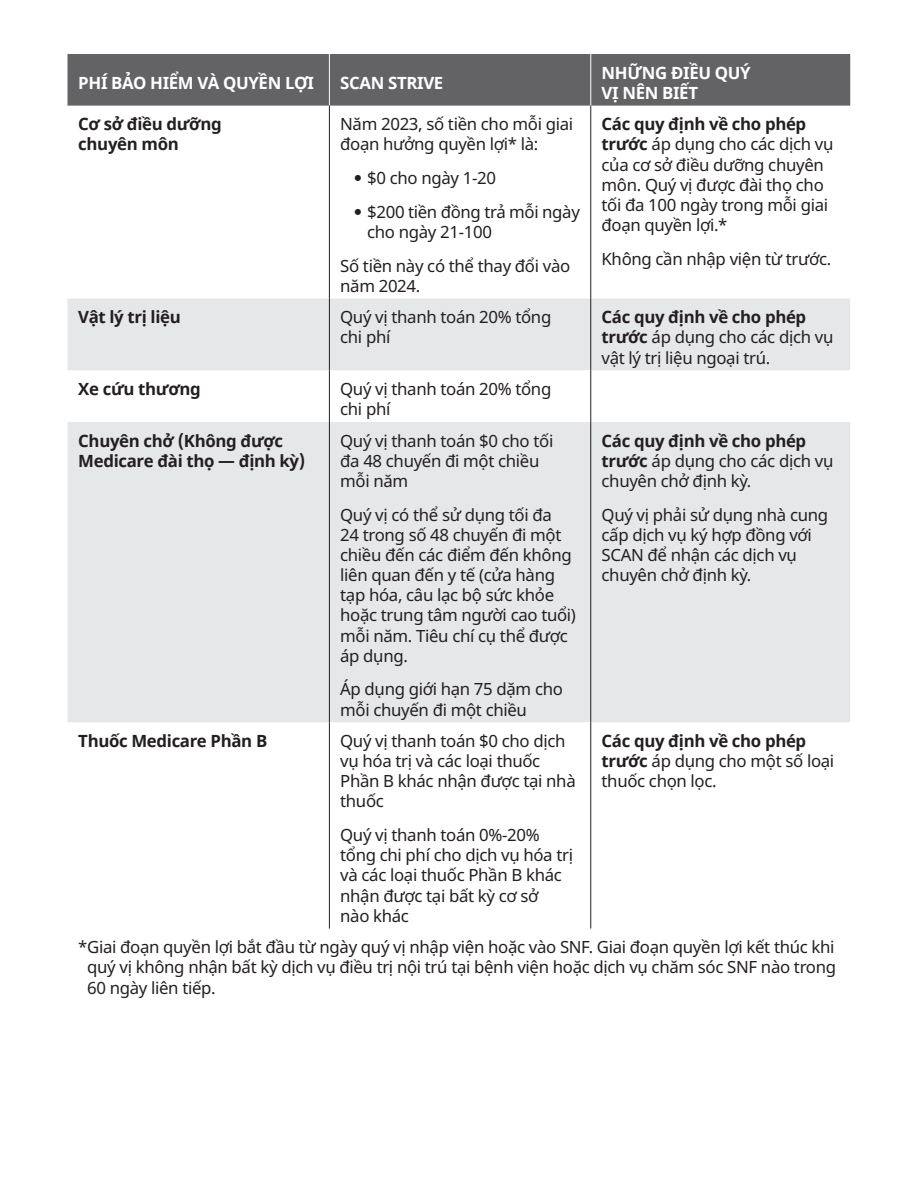
<style>
.page{position:relative;width:918px;height:1188px;background:#fff}
.page>*{position:absolute;margin:0;border:0;box-sizing:border-box;transform-origin:0 0}
.BODY{font:16.8px/20.1px "Noto Sans";letter-spacing:-.02em;color:#231f20}
.BODY-2{font:700 16.8px/20.1px "Noto Sans";letter-spacing:-.02em;color:#231f20}
.t1{font:700 16.8px/20.1px "Noto Sans";letter-spacing:-.02em;color:#fff}
.s1{font-family:"Trade Gothic LT Std"}
.s2{font-weight:700}
</style>
<div class="page">
<div style="left:68px;top:54px;width:782px;height:52px;background:#636366"></div>
<svg style="left:68px;top:299px;width:782px;height:423px;background:#e8e9eb"></svg>
<hr style="left:329px;top:422px;width:1px;height:300px;background:#231f20">
<hr style="left:590px;top:422px;width:1px;height:300px;background:#231f20">
<hr style="left:329px;top:722px;width:1px;height:207px;background:#231f20">
<hr style="left:590px;top:722px;width:1px;height:207px;background:#231f20">
<hr style="left:329px;top:54px;width:1px;height:52px;background:#fff">
<hr style="left:590px;top:54px;width:1px;height:52px;background:#fff">
<hr style="left:329px;top:106px;width:1px;height:193px;background:#231f20">
<hr style="left:590px;top:106px;width:1px;height:193px;background:#231f20">
<hr style="left:329px;top:299px;width:1px;height:71px;background:#231f20">
<hr style="left:590px;top:299px;width:1px;height:71px;background:#231f20">
<hr style="left:329px;top:370px;width:1px;height:52px;background:#231f20">
<hr style="left:590px;top:370px;width:1px;height:52px;background:#231f20">
<p class="t1" style="left:78px;top:73px;width:237px">PHÍ BẢO HIỂM VÀ QUYỀN LỢI</p>
<p class="t1" style="left:340px;top:73px;width:105px">SCAN STRIVE</p>
<p class="BODY-2" style="left:78px;top:115px;width:145px">Cơ sở điều dưỡng chuyên môn</p>
<p class="BODY" style="left:340px;top:114px;width:235px">Năm 2023, số tiền cho mỗi giai đoạn hưởng quyền lợi* là:</p>
<p class="BODY" style="left:354px;top:168px;width:144px"><span class="s1">•</span> $0 cho ngày 1-20</p>
<p class="BODY" style="left:367px;top:202px;width:214px;text-indent:-14px"><span class="s1">•</span> $200 tiền đồng trả mỗi ngày cho ngày 21-100</p>
<p class="BODY" style="left:340px;top:256px;width:232px">Số tiền này có thể thay đổi vào năm 2024.</p>
<p class="t1" style="left:602px;top:63px;width:151px">NHỮNG ĐIỀU QUÝ<br>VỊ NÊN BIẾT</p>
<p class="BODY" style="left:602px;top:114px;width:233px"><span class="s2">Các quy định về cho phép trước</span> áp dụng cho các dịch vụ của cơ sở điều dưỡng chuyên môn. Quý vị được đài thọ cho tối đa 100 ngày trong mỗi giai đoạn quyền lợi.*</p>
<p class="BODY" style="left:602px;top:249px;width:231px">Không cần nhập viện từ trước.</p>
<p class="BODY-2" style="left:78px;top:308px;width:104px">Vật lý trị liệu</p>
<p class="BODY" style="left:340px;top:307px;width:213px">Quý vị thanh toán 20% tổng chi phí</p>
<p class="BODY" style="left:602px;top:307px;width:233px"><span class="s2">Các quy định về cho phép trước</span> áp dụng cho các dịch vụ vật lý trị liệu ngoại trú.</p>
<p class="BODY-2" style="left:78px;top:379px;width:124px">Xe cứu thương</p>
<p class="BODY" style="left:340px;top:379px;width:213px">Quý vị thanh toán 20% tổng chi phí</p>
<p class="BODY-2" style="left:78px;top:431px;width:229px">Chuyên chở (Không được<br>Medicare đài thọ — định kỳ)</p>
<p class="BODY" style="left:340px;top:431px;width:215px">Quý vị thanh toán $0 cho tối đa 48 chuyến đi một chiều mỗi năm</p>
<p class="BODY" style="left:340px;top:505px;width:237px">Quý vị có thể sử dụng tối đa<br>24 trong số 48 chuyến đi một chiều đến các điểm đến không liên quan đến y tế (cửa hàng tạp hóa, câu lạc bộ sức khỏe hoặc trung tâm người cao tuổi) mỗi năm. Tiêu chí cụ thể được áp dụng.</p>
<p class="BODY" style="left:340px;top:680px;width:224px">Áp dụng giới hạn 75 dặm cho mỗi chuyến đi một chiều</p>
<p class="BODY" style="left:602px;top:431px;width:233px"><span class="s2">Các quy định về cho phép trước</span> áp dụng cho các dịch vụ chuyên chở định kỳ.</p>
<p class="BODY" style="left:602px;top:505px;width:228px">Quý vị phải sử dụng nhà cung cấp dịch vụ ký hợp đồng với<br>SCAN để nhận các dịch vụ chuyên chở định kỳ.</p>
<p class="BODY-2" style="left:78px;top:731px;width:190px">Thuốc Medicare Phần B</p>
<p class="BODY" style="left:340px;top:731px;width:237px">Quý vị thanh toán $0 cho dịch vụ hóa trị và các loại thuốc<br>Phần B khác nhận được tại nhà thuốc</p>
<p class="BODY" style="left:340px;top:825px;width:234px">Quý vị thanh toán 0%-20% tổng chi phí cho dịch vụ hóa trị và các loại thuốc Phần B khác nhận được tại bất kỳ cơ sở<br>nào khác</p>
<p class="BODY" style="left:602px;top:731px;width:234px"><span class="s2">Các quy định về cho phép trước</span> áp dụng cho một số loại thuốc chọn lọc.</p>
<p class="BODY" style="left:87px;top:937px;width:750px;text-align:justify;text-indent:-9px">*Giai đoạn quyền lợi bắt đầu từ ngày quý vị nhập viện hoặc vào SNF. Giai đoạn quyền lợi kết thúc khi quý vị không nhận bất kỳ dịch vụ điều trị nội trú tại bệnh viện hoặc dịch vụ chăm sóc SNF nào trong 60 ngày liên tiếp.</p>
</div>
